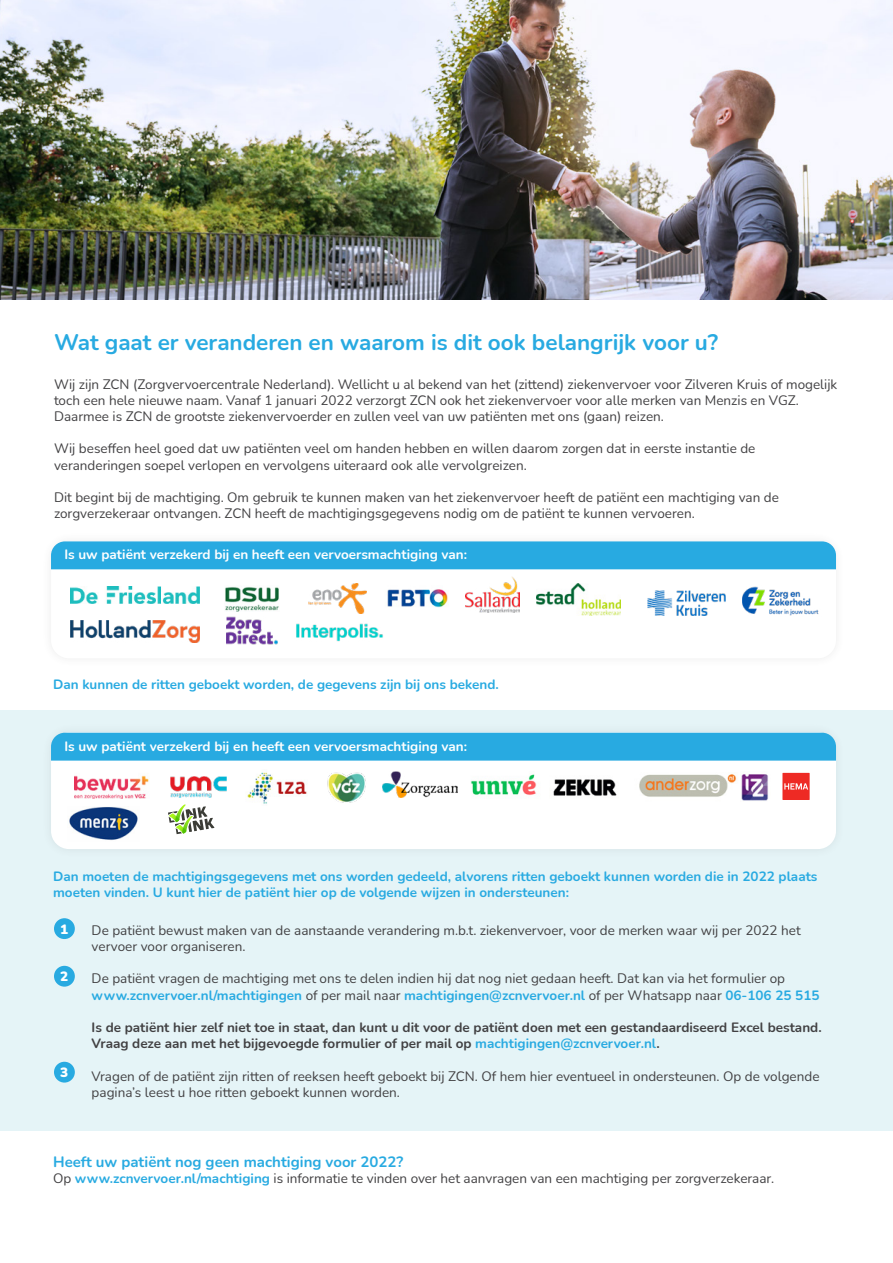
<style>
.page{position:relative;width:893px;height:1263px;background:#fff}
.page>*{position:absolute;margin:0;border:0;box-sizing:border-box;transform-origin:0 0}
.t1{font:700 22.5px "Nunito";color:#28aae1}
.t2{font:700 15px "Nunito";color:#28aae1}
.t3{font:13.5px/16.2px "Nunito";color:#414042}
.t4{font:700 13.5px/16.2px "Nunito";color:#28aae1}
.t5{font:700 13.5px/16.2px "Nunito";color:#414042}
.t6{font:700 13.5px "Nunito";color:#fff}
.t7{font:900 13.5px "Nunito";color:#fff}
.s1{font-weight:700;color:#28aae1}
.s2{color:#28aae1}
</style>
<div class="page">
<img style="left:0;top:0;width:893px;height:300px">
<div style="left:0;top:710px;width:893px;height:421px;background:#e5f4f7"></div>
<div style="left:54px;top:918px;width:21px;height:21px;background:#28aae1;border-radius:50%"></div>
<div style="left:54px;top:966px;width:21px;height:21px;background:#28aae1;border-radius:50%"></div>
<div style="left:54px;top:1062px;width:21px;height:20px;background:#28aae1;border-radius:50%"></div>
<div style="left:51px;top:732px;width:785px;height:117px;background:#fff;border-radius:18px"></div>
<div style="left:51px;top:733px;width:785px;height:28px;background:#28aae1"></div>
<img style="left:639px;top:774px;width:98px;height:23px">
<img style="left:75px;top:775px;width:74px;height:23px">
<img style="left:247px;top:772px;width:60px;height:32px">
<img style="left:741px;top:774px;width:27px;height:27px">
<img style="left:69px;top:807px;width:69px;height:33px">
<img style="left:553px;top:779px;width:64px;height:17px">
<img style="left:383px;top:771px;width:75px;height:27px">
<div style="left:782px;top:773px;width:28px;height:27px;background:#ee2a24"></div>
<svg style="left:784px;top:783px;width:24px;height:6px"></svg>
<img style="left:171px;top:777px;width:55px;height:21px">
<img style="left:471px;top:774px;width:66px;height:22px">
<img style="left:327px;top:772px;width:39px;height:30px">
<svg style="left:168px;top:804px;width:47px;height:31px"></svg>
<img style="left:70px;top:586px;width:129px;height:17px">
<img style="left:225px;top:587px;width:54px;height:24px">
<img style="left:309px;top:583px;width:58px;height:31px">
<img style="left:387px;top:589px;width:61px;height:19px">
<img style="left:70px;top:620px;width:129px;height:23px">
<img style="left:296px;top:623px;width:87px;height:18px">
<img style="left:465px;top:577px;width:54px;height:36px">
<img style="left:536px;top:583px;width:84px;height:32px">
<div style="left:51px;top:541px;width:785px;height:28px;background:#28aae1"></div>
<img style="left:647px;top:590px;width:79px;height:25px">
<img style="left:742px;top:586px;width:77px;height:30px">
<img style="left:226px;top:617px;width:52px;height:28px">
<h1 class="t1" style="left:54px;top:327px;width:665px">Wat gaat er veranderen en waarom is dit ook belangrijk voor u?</h1>
<p class="t3" style="left:54px;top:375px;width:785px">Wij zijn ZCN (Zorgvervoercentrale Nederland). Wellicht u al bekend van het (zittend) ziekenvervoer voor Zilveren Kruis of mogelijk toch een hele nieuwe naam. Vanaf 1 januari 2022 verzorgt ZCN ook het ziekenvervoer voor alle merken van Menzis en VGZ.<br>Daarmee is ZCN de grootste ziekenvervoerder en zullen veel van uw patiënten met ons (gaan) reizen.</p>
<p class="t3" style="left:54px;top:440px;width:703px">Wij beseffen heel goed dat uw patiënten veel om handen hebben en willen daarom zorgen dat in eerste instantie de veranderingen soepel verlopen en vervolgens uiteraard ook alle vervolgreizen.</p>
<p class="t3" style="left:54px;top:489px;width:726px">Dit begint bij de machtiging. Om gebruik te kunnen maken van het ziekenvervoer heeft de patiënt een machtiging van de zorgverzekeraar ontvangen. ZCN heeft de machtigingsgegevens nodig om de patiënt te kunnen vervoeren.</p>
<p class="t6" style="left:64px;top:545px;width:404px">Is uw patiënt verzekerd bij en heeft een vervoersmachtiging van:</p>
<p class="t4" style="left:53px;top:675px;width:447px">Dan kunnen de ritten geboekt worden, de gegevens zijn bij ons bekend.</p>
<p class="t6" style="left:64px;top:736px;width:404px">Is uw patiënt verzekerd bij en heeft een vervoersmachtiging van:</p>
<p class="t4" style="left:53px;top:867px;width:766px">Dan moeten de machtigingsgegevens met ons worden gedeeld, alvorens ritten geboekt kunnen worden die in 2022 plaats moeten vinden. U kunt hier de patiënt hier op de volgende wijzen in ondersteunen:</p>
<p class="t3" style="left:92px;top:921px;width:711px">De patiënt bewust maken van de aanstaande verandering m.b.t. ziekenvervoer, voor de merken waar wij per 2022 het vervoer voor organiseren.</p>
<p class="t3" style="left:92px;top:970px;width:729px">De patiënt vragen de machtiging met ons te delen indien hij dat nog niet gedaan heeft. Dat kan via het formulier op <span class="s1">www.zcnvervoer.nl/machtigingen</span> of per mail naar <span class="s1">machtigingen@zcnvervoer.nl</span> of per Whatsapp naar <span class="s1">06-106 25 515</span></p>
<p class="t5" style="left:92px;top:1019px;width:731px">Is de patiënt hier zelf niet toe in staat, dan kunt u dit voor de patiënt doen met een gestandaardiseerd Excel bestand.<br>Vraag deze aan met het bijgevoegde formulier of per mail op <span class="s2">machtigingen@zcnvervoer.nl</span>.</p>
<p class="t3" style="left:92px;top:1067px;width:729px">Vragen of de patiënt zijn ritten of reeksen heeft geboekt bij ZCN. Of hem hier eventueel in ondersteunen. Op de volgende pagina’s leest u hoe ritten geboekt kunnen worden.</p>
<p class="t7" style="left:60px;top:919px;width:10px">1</p>
<p class="t7" style="left:60px;top:967px;width:10px">2</p>
<p class="t7" style="left:60px;top:1063px;width:10px">3</p>
<p class="t2" style="left:53px;top:1151px;width:352px">Heeft uw patiënt nog geen machtiging voor 2022?</p>
<p class="t3" style="left:53px;top:1170px;width:723px">Op <span class="s1">www.zcnvervoer.nl/machtiging</span> is informatie te vinden over het aanvragen van een machtiging per zorgverzekeraar.</p>
</div>
